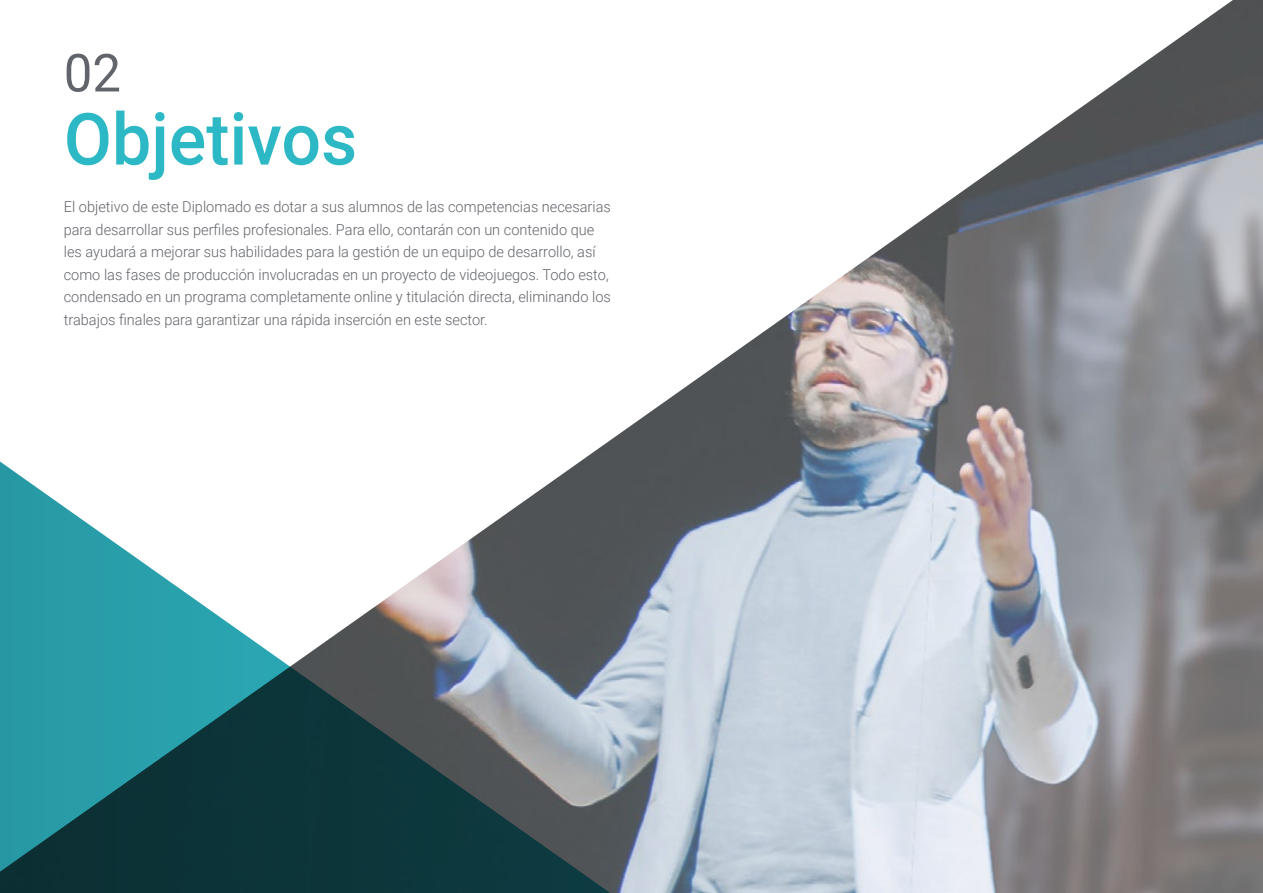
<style>
.page{position:relative;width:1263px;height:893px;background:#fff}
.page>*{position:absolute;margin:0;border:0;box-sizing:border-box;transform-origin:0 0}
.t1{font:500 72px "Roboto";color:#2db8c5}
.t2{font:52.5px "Roboto";color:#61646a}
.t3{font:300 15px/22.5px "Roboto";color:#61646a}
</style>
<div class="page">
<img style="left:602px;top:0;width:661px;height:893px">
<svg style="left:0;top:446px;width:640px;height:447px"></svg>
<h2 class="t2" style="left:64px;top:36px;width:59px">02</h2>
<h1 class="t1" style="left:64px;top:89px;width:295px">Objetivos</h1>
<p class="t3" style="left:64px;top:195px;width:549px">El objetivo de este Diplomado es dotar a sus alumnos de las competencias necesarias para desarrollar sus perfiles profesionales. Para ello, contarán con un contenido que les ayudará a mejorar sus habilidades para la gestión de un equipo de desarrollo, así como las fases de producción involucradas en un proyecto de videojuegos. Todo esto, condensado en un programa completamente online y titulación directa, eliminando los trabajos finales para garantizar una rápida inserción en este sector.</p>
</div>
